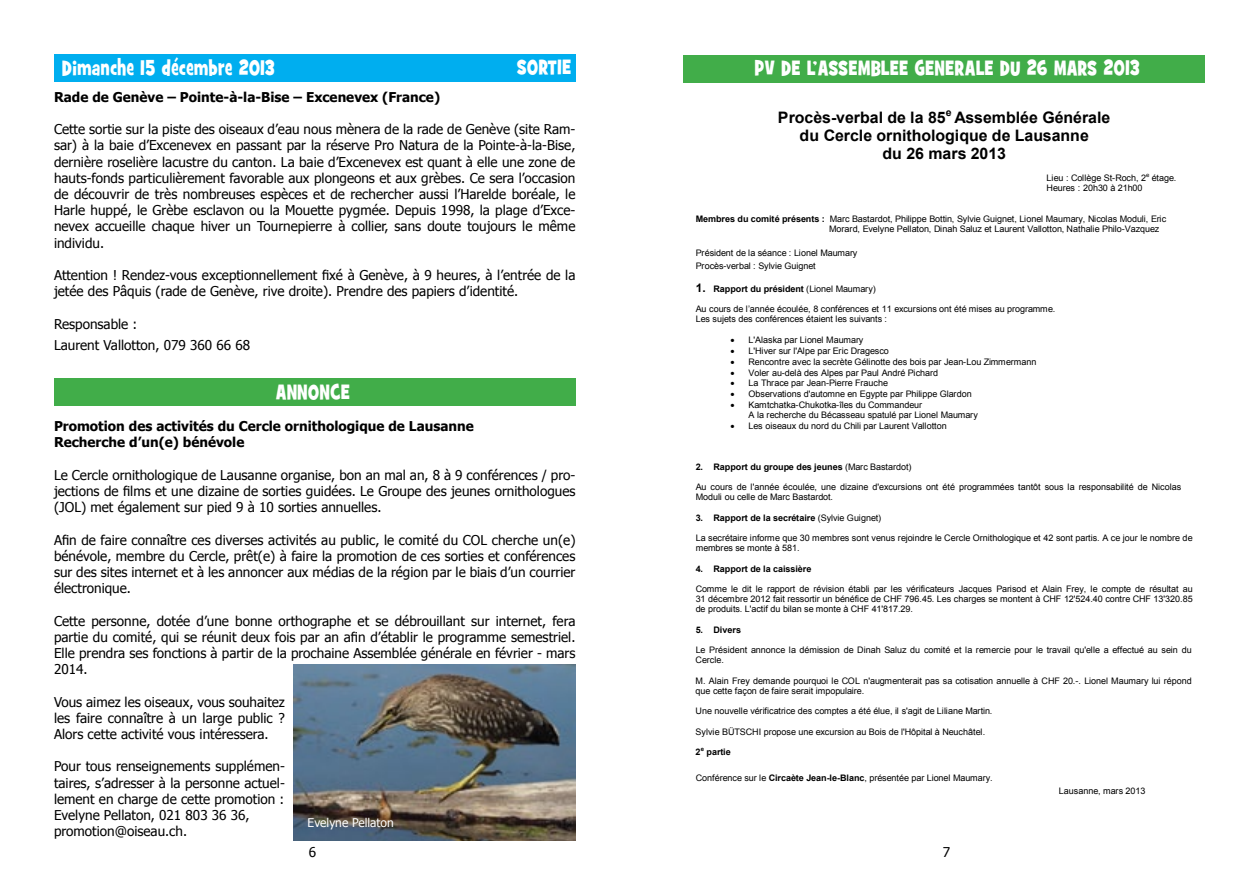
<style>
.page{position:relative;width:1259px;height:893px;background:#fff}
.page>*{position:absolute;margin:0;border:0;box-sizing:border-box;transform-origin:0 0}
.t1{font:700 21px "Grilled Cheese BTN Cn";letter-spacing:.03em;color:#fff}
.t2{font:700 15.9px "Arial";color:#000}
.t3{font:13.5px/16.2px "Tahoma";color:#000;text-align:justify}
.t4{font:700 13.5px/16.2px "Tahoma";color:#000}
.t5{font:12px "Tahoma";color:#fff}
.t6{font:700 10.35px "Arial";color:#000}
.t7{font:9px/10.2px "Arial";letter-spacing:-.005em;color:#000}
.t8{font:700 9px "Arial";letter-spacing:-.005em;color:#000}
.t9{font:5.85px "Arial";color:#000}
.t10{font:700 5.85px "Arial";color:#000}
.s1{font-weight:700}
.s2{font-size:11.85px}
.s3{font-weight:400}
</style>
<div class="page">
<div style="left:54px;top:378px;width:521px;height:28px;background:#41ad49"></div>
<div style="left:683px;top:55px;width:522px;height:28px;background:#41ad49"></div>
<div style="left:54px;top:54px;width:521px;height:28px;background:#00aeef"></div>
<img style="left:293px;top:664px;width:282px;height:176px">
<h1 class="t1" style="left:62px;top:54px;width:214px">Dimanche 15 décembre 2013</h1>
<h1 class="t1" style="left:517px;top:53px;width:56px">SORTIE</h1>
<h1 class="t1" style="left:755px;top:54px;width:386px">PV DE L’ASSEMBLEE GENERALE DU 26 MARS 2013</h1>
<h3 class="t4" style="left:54px;top:88px;width:387px">Rade de Genève – Pointe-à-la-Bise – Excenevex (France)</h3>
<p class="t3" style="left:54px;top:121px;width:523px">Cette sortie sur la piste des oiseaux d’eau nous mènera de la rade de Genève (site Ram&shy;sar) à la baie d’Excenevex en passant par la réserve Pro Natura de la Pointe-à-la-Bise, dernière roselière lacustre du canton. La baie d’Excenevex est quant à elle une zone de hauts-fonds particulièrement favorable aux plongeons et aux grèbes. Ce sera l’occasion de découvrir de très nombreuses espèces et de rechercher aussi l’Harelde boréale, le Harle huppé, le Grèbe esclavon ou la Mouette pygmée. Depuis 1998, la plage d’Exce&shy;nevex accueille chaque hiver un Tournepierre à collier, sans doute toujours le même individu.</p>
<h3 class="t3" style="left:54px;top:266px;width:523px">Attention ! Rendez-vous exceptionnellement fixé à Genève, à 9 heures, à l’entrée de la jetée des Pâquis (rade de Genève, rive droite). Prendre des papiers d’identité.</h3>
<h3 class="t3" style="left:54px;top:312px;width:198px;line-height:21.6px">Responsable :<br>Laurent Vallotton, 079 360 66 68</h3>
<h2 class="t2" style="left:778px;top:107px;width:169px">Procès-verbal de la 85</h2>
<p class="t6" style="left:945px;top:105px;width:7px">e</p>
<h2 class="t2" style="left:954px;top:107px;width:157px">Assemblée Générale</h2>
<h2 class="t2" style="left:799px;top:125px;width:291px">du Cercle ornithologique de Lausanne</h2>
<h2 class="t2" style="left:882px;top:143px;width:125px">du 26 mars 2013</h2>
<p class="t7" style="left:1046px;top:173px;width:101px">Lieu : Collège St-Roch, 2</p>
<p class="t9" style="left:1146px;top:171px;width:5px">e</p>
<p class="t7" style="left:1151px;top:173px;width:26px">étage.</p>
<p class="t7" style="left:1046px;top:183px;width:97px">Heures : 20h30 à 21h00</p>
<p class="t7" style="left:829px;top:214px;width:339px;text-indent:-133px"><span class="s1">Membres du comité présents :</span> Marc Bastardot, Philippe Bottin, Sylvie Guignet, Lionel Maumary, Nicolas Moduli, Eric<br>Morard, Evelyne Pellaton, Dinah Saluz et Laurent Vallotton, Nathalie Philo-Vazquez</p>
<p class="t7" style="left:695px;top:247px;width:163px;line-height:12.3px">Président de la séance : Lionel Maumary<br>Procès-verbal : Sylvie Guignet</p>
<p class="t8" style="left:695px;top:282px;width:181px"><span class="s2">1.</span> Rapport du président <span class="s3">(Lionel Maumary)</span></p>
<p class="t7" style="left:695px;top:304px;width:361px">Au cours de l’année écoulée, 8 conférences et 11 excursions ont été mises au programme.<br>Les sujets des conférences étaient les suivants :</p>
<p class="t7" style="left:730px;top:335px;width:134px">• L'Alaska par Lionel Maumary</p>
<p class="t7" style="left:730px;top:346px;width:160px">• L'Hiver sur l'Alpe par Eric Dragesco</p>
<p class="t7" style="left:730px;top:357px;width:307px">• Rencontre avec la secrète Gélinotte des bois par Jean-Lou Zimmermann</p>
<p class="t7" style="left:730px;top:367px;width:209px">• Voler au-delà des Alpes par Paul André Pichard</p>
<p class="t7" style="left:730px;top:378px;width:159px">• La Thrace par Jean-Pierre Frauche</p>
<p class="t7" style="left:730px;top:389px;width:243px">• Observations d'automne en Egypte par Philippe Glardon</p>
<p class="t7" style="left:748px;top:400px;width:231px;text-indent:-18px">• Kamtchatka-Chukotka-îles du Commandeur<br>A la recherche du Bécasseau spatulé par Lionel Maumary</p>
<p class="t7" style="left:730px;top:421px;width:218px">• Les oiseaux du nord du Chili par Laurent Vallotton</p>
<p class="t8" style="left:695px;top:460px;width:217px">2. Rapport du groupe des jeunes <span class="s3">(Marc Bastardot)</span></p>
<p class="t7" style="left:695px;top:482px;width:487px">Au cours de l'année écoulée, une dizaine d'excursions ont été programmées tantôt sous la responsabilité de Nicolas<br>Moduli ou celle de Marc Bastardot.</p>
<p class="t8" style="left:695px;top:511px;width:187px">3. Rapport de la secrétaire <span class="s3">(Sylvie Guignet)</span></p>
<p class="t7" style="left:695px;top:533px;width:498px">La secrétaire informe que 30 membres sont venus rejoindre le Cercle Ornithologique et 42 sont partis. A ce jour le nombre de membres se monte à 581.</p>
<p class="t8" style="left:695px;top:563px;width:117px">4. Rapport de la caissière</p>
<p class="t7" style="left:695px;top:584px;width:498px;text-align:justify">Comme le dit le rapport de révision établi par les vérificateurs Jacques Parisod et Alain Frey, le compte de résultat au 31 décembre 2012 fait ressortir un bénéfice de CHF 796.45. Les charges se montent à CHF 12'524.40 contre CHF 13'320.85 de produits. L'actif du bilan se monte à CHF 41'817.29.</p>
<p class="t8" style="left:695px;top:623px;width:47px">5. Divers</p>
<p class="t7" style="left:695px;top:645px;width:497px">Le Président annonce la démission de Dinah Saluz du comité et la remercie pour le travail qu'elle a effectué au sein du<br>Cercle.</p>
<p class="t7" style="left:695px;top:676px;width:497px">M. Alain Frey demande pourquoi le COL n'augmenterait pas sa cotisation annuelle à CHF 20.-. Lionel Maumary lui répond que cette façon de faire serait impopulaire.</p>
<p class="t7" style="left:695px;top:706px;width:298px">Une nouvelle vérificatrice des comptes a été élue, il s'agit de Liliane Martin.</p>
<p class="t7" style="left:695px;top:727px;width:291px">Sylvie BÜTSCHI propose une excursion au Bois de l'Hôpital à Neuchâtel.</p>
<p class="t8" style="left:695px;top:746px;width:7px">2</p>
<p class="t10" style="left:700px;top:744px;width:5px">e</p>
<p class="t8" style="left:706px;top:746px;width:26px">partie</p>
<p class="t7" style="left:695px;top:773px;width:298px">Conférence sur le <span class="s1">Circaète Jean-le-Blanc</span>, présentée par Lionel Maumary.</p>
<p class="t7" style="left:1059px;top:785px;width:88px">Lausanne, mars 2013</p>
<h1 class="t1" style="left:276px;top:378px;width:75px">ANNONCE</h1>
<h3 class="t4" style="left:54px;top:417px;width:421px">Promotion des activités du Cercle ornithologique de Lausanne<br>Recherche d’un(e) bénévole</h3>
<h3 class="t3" style="left:54px;top:466px;width:523px">Le Cercle ornithologique de Lausanne organise, bon an mal an, 8 à 9 conférences / pro&shy;jections de films et une dizaine de sorties guidées. Le Groupe des jeunes ornithologues (JOL) met également sur pied 9 à 10 sorties annuelles.</h3>
<p class="t3" style="left:54px;top:531px;width:523px">Afin de faire connaître ces diverses activités au public, le comité du COL cherche un(e) bénévole, membre du Cercle, prêt(e) à faire la promotion de ces sorties et conférences sur des sites internet et à les annoncer aux médias de la région par le biais d’un courrier électronique.</p>
<p class="t3" style="left:54px;top:612px;width:523px">Cette personne, dotée d’une bonne orthographe et se débrouillant sur internet, fera partie du comité, qui se réunit deux fois par an afin d’établir le programme semestriel.<br>Elle prendra ses fonctions à partir de la prochaine Assemblée générale en février - mars 2014.</p>
<h3 class="t3" style="left:54px;top:693px;width:232px">Vous aimez les oiseaux, vous souhaitez les faire connaître à un large public ?<br>Alors cette activité vous intéressera.</h3>
<h3 class="t3" style="left:54px;top:758px;width:232px;text-align:left">Pour tous renseignements supplémen&shy;taires, s’adresser à la personne actuel&shy;lement en charge de cette promotion :<br>Evelyne Pellaton, 021 803 36 36, promotion@oiseau.ch.</h3>
<h3 class="t5" style="left:308px;top:815px;width:88px">Evelyne Pellaton</h3>
<h3 class="t3" style="left:309px;top:843px;width:9px">6</h3>
<h3 class="t3" style="left:942px;top:843px;width:9px">7</h3>
</div>
